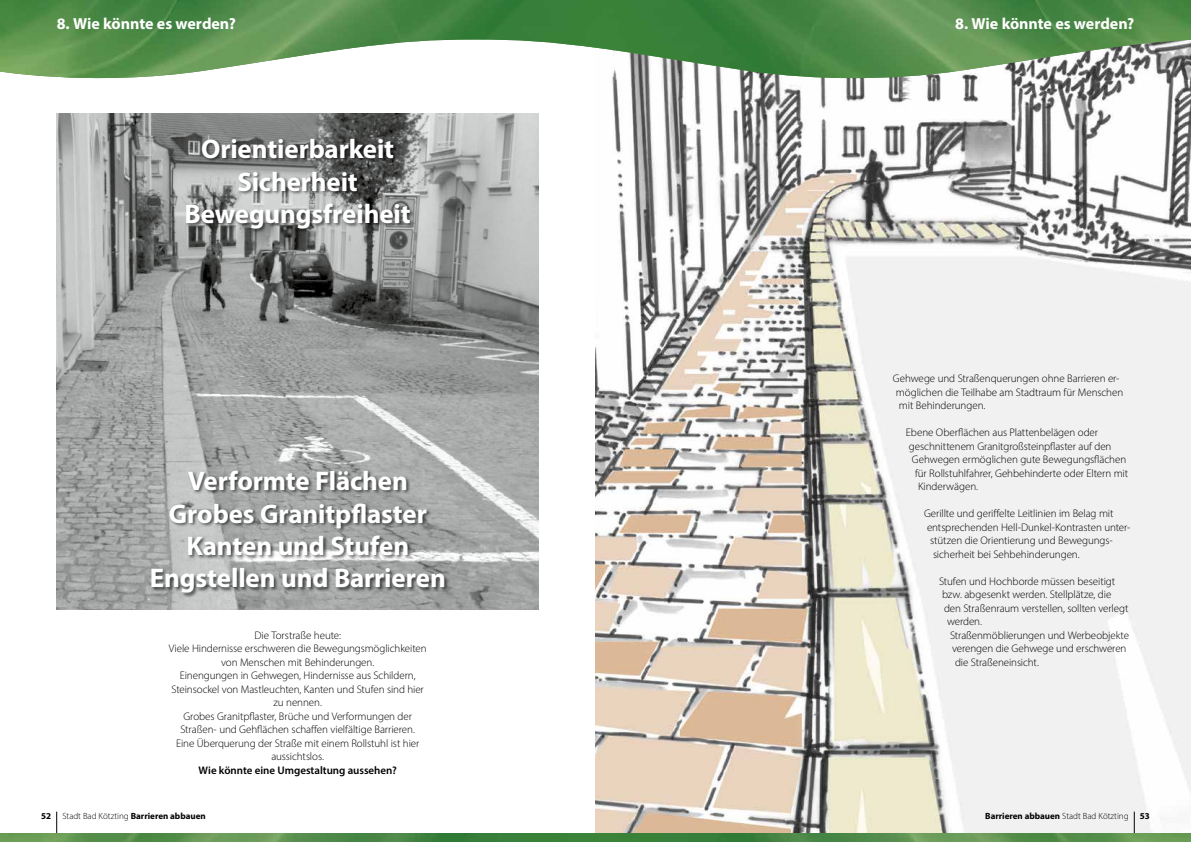
<style>
.page{position:relative;width:1191px;height:842px;background:#fff}
.page>*{position:absolute;margin:0;border:0;box-sizing:border-box;transform-origin:0 0}
.t1{font:700 27px/32.4px "Myriad Pro";letter-spacing:-.005em;color:#fff;text-align:center}
.t2{font:700 16px "Myriad Pro";letter-spacing:-.005em;color:#fff}
.t3{font:300 11px/13.5px "Myriad Pro";letter-spacing:-.01em;color:#000}
.t4{font:600 11px "Myriad Pro";color:#000}
.t5{font:700 9px "Myriad Pro";color:#000}
.t6{font:300 9px "Myriad Pro";color:#000}
.s1{font-weight:700}
.s2{font-weight:300}
</style>
<div class="page">
<img style="left:595px;top:85px;width:596px;height:748px">
<hr style="left:1134px;top:812px;width:1px;height:30px;background:#000">
<hr style="left:56px;top:812px;width:1px;height:30px;background:#000">
<img style="left:0;top:833px;width:1191px;height:9px">
<svg style="left:612px;top:79px;width:579px;height:6px"></svg>
<img style="left:0;top:0;width:1191px;height:79px">
<img style="left:57px;top:113px;width:482px;height:496px">
<div style="left:185px;top:138px;width:230px;height:96px;background:#000;opacity:.6"></div>
<div style="left:151px;top:470px;width:298px;height:128px;background:#000;opacity:.6"></div>
<h2 class="t2" style="left:57px;top:13px;width:181px">8. Wie könnte es werden?</h2>
<h1 class="t1" style="left:184px;top:132px;width:228px">Orientierbarkeit<br>Sicherheit<br>Bewegungsfreiheit</h1>
<h1 class="t1" style="left:150px;top:464px;width:297px">Verformte Flächen<br>Grobes Granitpflaster<br>Kanten und Stufen<br>Engstellen und Barrieren</h1>
<p class="t3" style="left:169px;top:628px;width:259px;text-align:center">Die Torstraße heute:<br>Viele Hindernisse erschweren die Bewegungsmöglichkeiten von Menschen mit Behinderungen.<br>Einengungen in Gehwegen, Hindernisse aus Schildern, Steinsockel von Mastleuchten, Kanten und Stufen sind hier zu nennen.<br>Grobes Granitpflaster, Brüche und Verformungen der Straßen- und Gehflächen schaffen vielfältige Barrieren.<br>Eine Überquerung der Straße mit einem Rollstuhl ist hier aussichtslos.</p>
<p class="t4" style="left:199px;top:763px;width:200px">Wie könnte eine Umgestaltung aussehen?</p>
<h2 class="t2" style="left:955px;top:13px;width:181px">8. Wie könnte es werden?</h2>
<p class="t3" style="left:893px;top:372px;width:232px">Gehwege und Straßenquerungen ohne Barrieren er&shy;möglichen die Teilhabe am Stadtraum für Menschen mit Behinderungen.</p>
<p class="t3" style="left:906px;top:426px;width:194px">Ebene Oberflächen aus Plattenbelägen oder</p>
<p class="t3" style="left:909px;top:439px;width:204px">geschnittenem Granitgroßsteinpflaster auf den</p>
<p class="t3" style="left:912px;top:453px;width:216px">Gehwegen ermöglichen gute Bewegungsflächen</p>
<p class="t3" style="left:915px;top:466px;width:215px">für Rollstuhlfahrer, Gehbehinderte oder Eltern mit</p>
<p class="t3" style="left:918px;top:480px;width:62px">Kinderwägen.</p>
<p class="t3" style="left:924px;top:507px;width:191px">Gerillte und geriffelte Leitlinien im Belag mit</p>
<p class="t3" style="left:927px;top:520px;width:205px">entsprechenden Hell-Dunkel-Kontrasten unter-</p>
<p class="t3" style="left:930px;top:534px;width:183px">stützen die Orientierung und Bewegungs-</p>
<p class="t3" style="left:933px;top:547px;width:148px">sicherheit bei Sehbehinderungen.</p>
<p class="t3" style="left:939px;top:574px;width:178px">Stufen und Hochborde müssen beseitigt</p>
<p class="t3" style="left:942px;top:588px;width:171px">bzw. abgesenkt werden. Stellplätze, die</p>
<p class="t3" style="left:944px;top:601px;width:186px">den Straßenraum verstellen, sollten verlegt</p>
<p class="t3" style="left:947px;top:615px;width:37px">werden.</p>
<p class="t3" style="left:950px;top:628px;width:181px">Straßenmöblierungen und Werbeobjekte</p>
<p class="t3" style="left:952px;top:641px;width:176px">verengen die Gehwege und erschweren</p>
<p class="t3" style="left:955px;top:655px;width:85px">die Straßeneinsicht.</p>
<p class="t5" style="left:41px;top:810px;width:11px">52</p>
<p class="t6" style="left:62px;top:810px;width:145px">Stadt Bad Kötzting <span class="s1">Barrieren abbauen</span></p>
<p class="t5" style="left:985px;top:810px;width:145px">Barrieren abbauen <span class="s2">Stadt Bad Kötzting</span></p>
<p class="t5" style="left:1140px;top:810px;width:11px">53</p>
</div>
